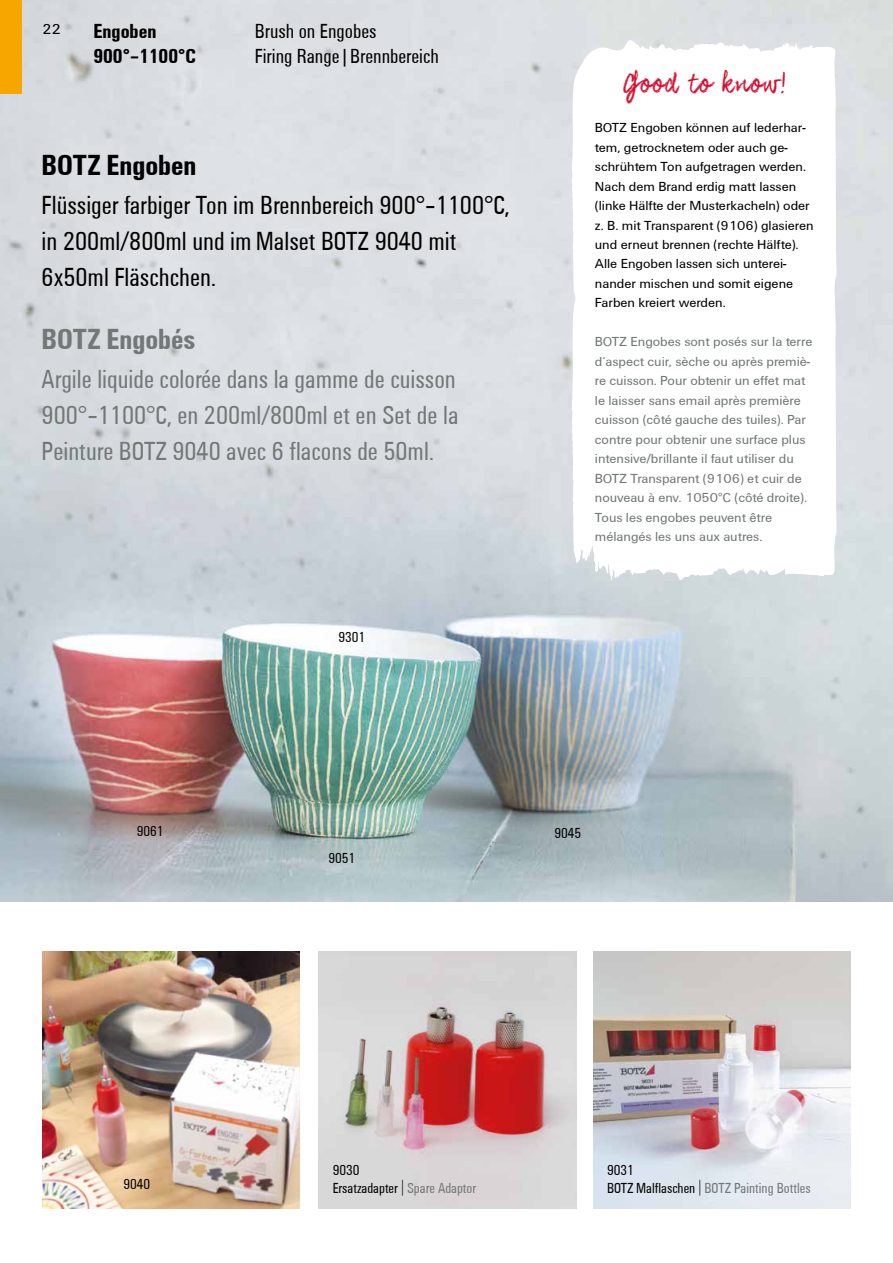
<style>
.page{position:relative;width:893px;height:1263px;background:#fff}
.page>*{position:absolute;margin:0;border:0;box-sizing:border-box;transform-origin:0 0}
.t1{font:700 30px "Weidmueller Condensed";color:#000}
.t2{font:700 30px "Weidmueller Condensed";color:#727777}
.t3{font:27px/36px "Weidmueller Condensed";color:#727777;text-align:justify}
.t4{font:27px/36px "Weidmueller Condensed";color:#000}
.t5{font:26.85px "Coalhand Luke";color:#d51130}
.t6{font:21px/25.5px "Weidmueller Condensed";color:#000}
.t7{font:700 21px/25.2px "Weidmueller Condensed";color:#000}
.t8{font:15px/18px "Weidmueller Condensed";color:#000}
.t9{font:15px "Weidmueller";color:#000}
.t10{font:13.5px/19.5px "Weidmueller";color:#727777}
.t11{font:13.5px/19.5px "Weidmueller";color:#000}
.s1{font-family:"Brandon Grotesque"}
.s2{color:#727777}
</style>
<div class="page">
<img style="left:0;top:0;width:893px;height:901px">
<img style="left:43px;top:951px;width:257px;height:257px">
<img style="left:319px;top:951px;width:257px;height:258px">
<div style="left:0;top:0;width:21px;height:93px;background:#f7a600"></div>
<img style="left:593px;top:951px;width:257px;height:258px">
<svg style="left:572px;top:37px;width:266px;height:215px"></svg>
<svg style="left:572px;top:252px;width:266px;height:329px"></svg>
<p class="t9" style="left:43px;top:20px;width:20px">22</p>
<h3 class="t7" style="left:93px;top:18px;width:104px">Engoben<br>900°–1100°C</h3>
<h3 class="t6" style="left:255px;top:18px;width:186px">Brush on Engobes<br>Firing Range|Brennbereich</h3>
<h1 class="t1" style="left:42px;top:144px;width:156px">BOTZ Engoben</h1>
<h2 class="t4" style="left:42px;top:187px;width:470px">Flüssiger farbiger Ton im Brennbereich 900°–1100°C, in 200ml/800ml und im Malset BOTZ 9040 mit<br>6x50ml Fläschchen.</h2>
<h1 class="t2" style="left:42px;top:318px;width:155px">BOTZ Engobés</h1>
<h2 class="t3" style="left:42px;top:361px;width:418px">Argile liquide colorée dans la gamme de cuisson 900°–1100°C, en 200ml/800ml et en Set de la Peinture BOTZ 9040 avec 6 flacons de 50ml.</h2>
<p class="t8" style="left:338px;top:628px;width:28px">9301</p>
<h3 class="t5" style="left:623px;top:67px;width:163px">Good to know!</h3>
<p class="t11" style="left:595px;top:118px;width:220px">BOTZ Engoben können auf lederhar&shy;tem, getrocknetem oder auch ge&shy;schrühtem Ton aufgetragen werden.<br>Nach dem Brand erdig matt lassen (linke Hälfte der Musterkacheln) oder z. B. mit Transparent (9106) glasieren und erneut brennen (rechte Hälfte).<br>Alle Engoben lassen sich unterei&shy;nander mischen und somit eigene Farben kreiert werden.</p>
<p class="t10" style="left:595px;top:332px;width:219px">BOTZ Engobes sont posés sur la terre d‘aspect cuir, sèche ou après premiè&shy;re cuisson. Pour obtenir un effet mat le laisser sans email après première cuisson (côté gauche des tuiles). Par contre pour obtenir une surface plus intensive/brillante il faut utiliser du BOTZ Transparent (9106) et cuir de nouveau à env. 1050°C (côté droite).<br>Tous les engobes peuvent être mélangés les uns aux autres.</p>
<p class="t8" style="left:137px;top:821px;width:28px">9061</p>
<p class="t8" style="left:328px;top:849px;width:28px">9051</p>
<p class="t8" style="left:554px;top:823px;width:28px">9045</p>
<p class="t8" style="left:123px;top:1175px;width:28px">9040</p>
<p class="t8" style="left:333px;top:1160px;width:145px">9030<br>Ersatzadapter <span class="s1">|</span> <span class="s2">Spare Adaptor</span></p>
<p class="t8" style="left:607px;top:1160px;width:205px">9031<br>BOTZ Malflaschen <span class="s1">|</span> <span class="s2">BOTZ Painting Bottles</span></p>
</div>
